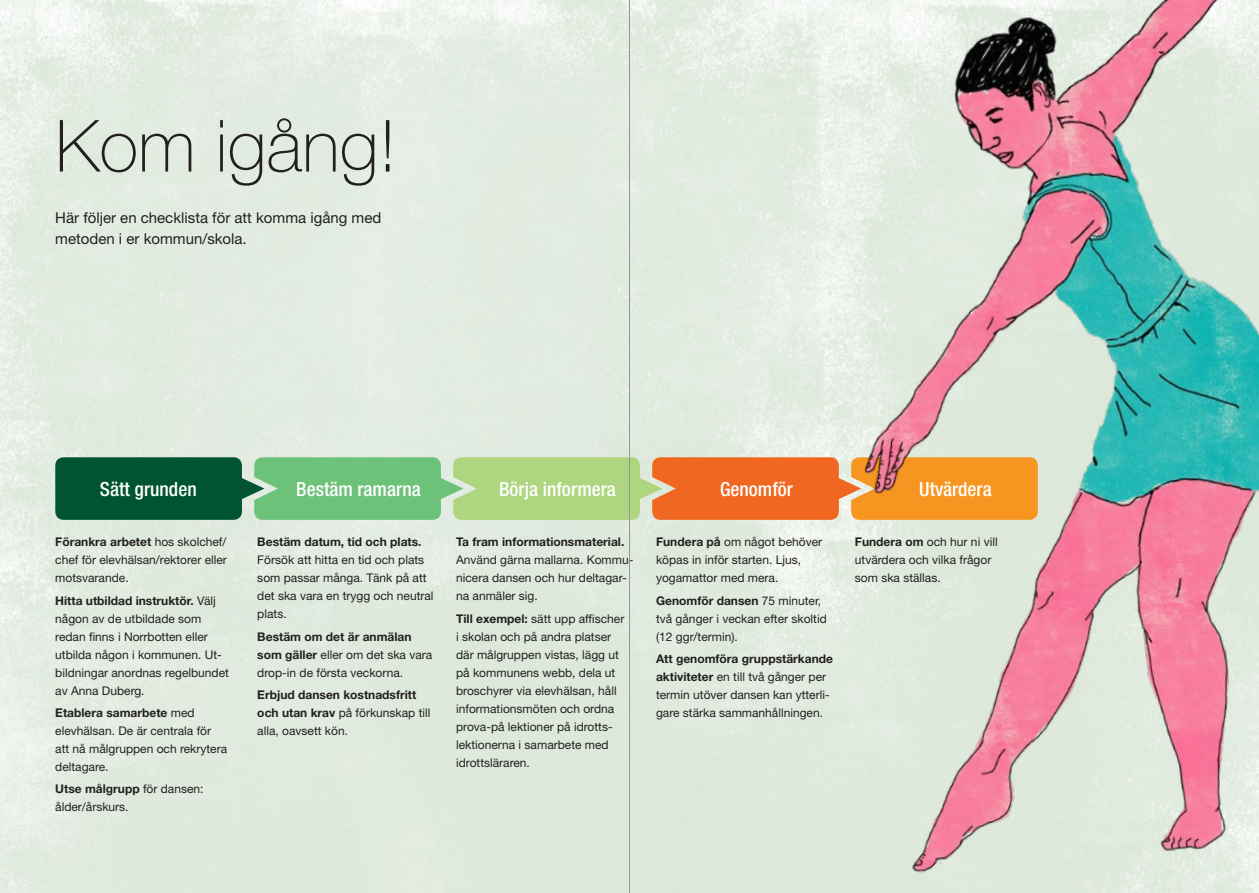
<style>
.page{position:relative;width:1259px;height:893px;background:#e1ebe0}
.page>*{position:absolute;margin:0;border:0;box-sizing:border-box;transform-origin:0 0}
.t1{font:100 72px "Helvetica Neue LT Std";color:#231f20}
.t2{font:500 condensed 19.5px "Helvetica Neue LT Std";color:#fff}
.t3{font:15px/21px "Helvetica Neue LT Std";color:#231f20}
.t4{font:12px/18px "Helvetica Neue LT Std";color:#231f20}
.t5{font:700 12px/18px "Helvetica Neue LT Std";color:#231f20}
.s1{font-weight:700}
.s2{font-weight:400}
</style>
<div class="page">
<svg style="left:237px;top:457px;width:534px;height:63px;background:#a8b770"></svg>
<div style="left:55px;top:457px;width:187px;height:63px;background:#005431;border-radius:8px"></div>
<hr style="left:629px;top:0;width:1px;height:893px;background:#939598">
<img style="left:771px;top:0;width:488px;height:888px">
<h1 class="t1" style="left:55px;top:105px;width:343px">Kom igång!</h1>
<p class="t3" style="left:55px;top:207px;width:327px">Här följer en checklista för att komma igång med metoden i er kommun/skola.</p>
<h2 class="t2" style="left:100px;top:477px;width:98px">Sätt grunden</h2>
<h2 class="t2" style="left:296px;top:477px;width:126px">Bestäm ramarna</h2>
<h2 class="t2" style="left:499px;top:477px;width:118px">Börja informera</h2>
<h2 class="t2" style="left:720px;top:477px;width:74px">Genomför</h2>
<h2 class="t2" style="left:919px;top:477px;width:74px">Utvärdera</h2>
<p class="t4" style="left:55px;top:533px;width:173px;text-align:justify"><span class="s1">Förankra arbetet</span> hos skolchef/ chef för elevhälsan/rektorer eller motsvarande.</p>
<p class="t4" style="left:55px;top:591px;width:175px"><span class="s1">Hitta utbildad instruktör.</span> Välj någon av de utbildade som redan finns i Norrbotten eller utbilda någon i kommunen. Ut&shy;bildningar anordnas regelbundet av Anna Duberg.</p>
<p class="t4" style="left:55px;top:704px;width:173px"><span class="s1">Etablera samarbete</span> med elevhälsan. De är centrala för att nå målgruppen och rekrytera deltagare.</p>
<p class="t4" style="left:55px;top:780px;width:150px"><span class="s1">Utse målgrupp</span> för dansen: ålder/årskurs.</p>
<p class="t4" style="left:656px;top:533px;width:168px"><span class="s1">Fundera på</span> om något behöver köpas in inför starten. Ljus, yogamattor med mera.</p>
<p class="t4" style="left:656px;top:591px;width:172px"><span class="s1">Genomför dansen</span> 75 minuter, två gånger i veckan efter skoltid (12 ggr/termin).</p>
<p class="t4" style="left:656px;top:649px;width:178px"><span class="s1">Att genomföra gruppstärkande aktiviteter</span> en till två gånger per termin utöver dansen kan ytterli&shy;gare stärka sammanhållningen.</p>
<p class="t4" style="left:855px;top:533px;width:144px"><span class="s1">Fundera om</span> och hur ni vill utvärdera och vilka frågor som ska ställas.</p>
<p class="t5" style="left:257px;top:533px;width:166px">Bestäm datum, tid och plats.</p>
<p class="t4" style="left:257px;top:551px;width:178px">Försök att hitta en tid och plats som passar många. Tänk på att det ska vara en trygg och neutral plats.</p>
<p class="t4" style="left:257px;top:627px;width:176px"><span class="s1">Bestäm om det är anmälan som gäller</span> eller om det ska vara drop-in de första veckorna.</p>
<p class="t5" style="left:257px;top:685px;width:175px">Erbjud dansen kostnadsfritt och utan krav <span class="s2">på förkunskap till alla, oavsett kön.</span></p>
<p class="t5" style="left:456px;top:533px;width:170px">Ta fram informationsmaterial.</p>
<p class="t4" style="left:456px;top:551px;width:179px">Använd gärna mallarna. Kommu&shy;nicera dansen och hur deltagar&shy;na anmäler sig.</p>
<p class="t4" style="left:456px;top:609px;width:170px"><span class="s1">Till exempel:</span> sätt upp affischer i skolan och på andra platser där målgruppen vistas, lägg ut på kommunens webb, dela ut broschyrer via elevhälsan, håll informationsmöten och ordna prova-på lektioner på idrotts&shy;lektionerna i samarbete med idrottsläraren.</p>
</div>
